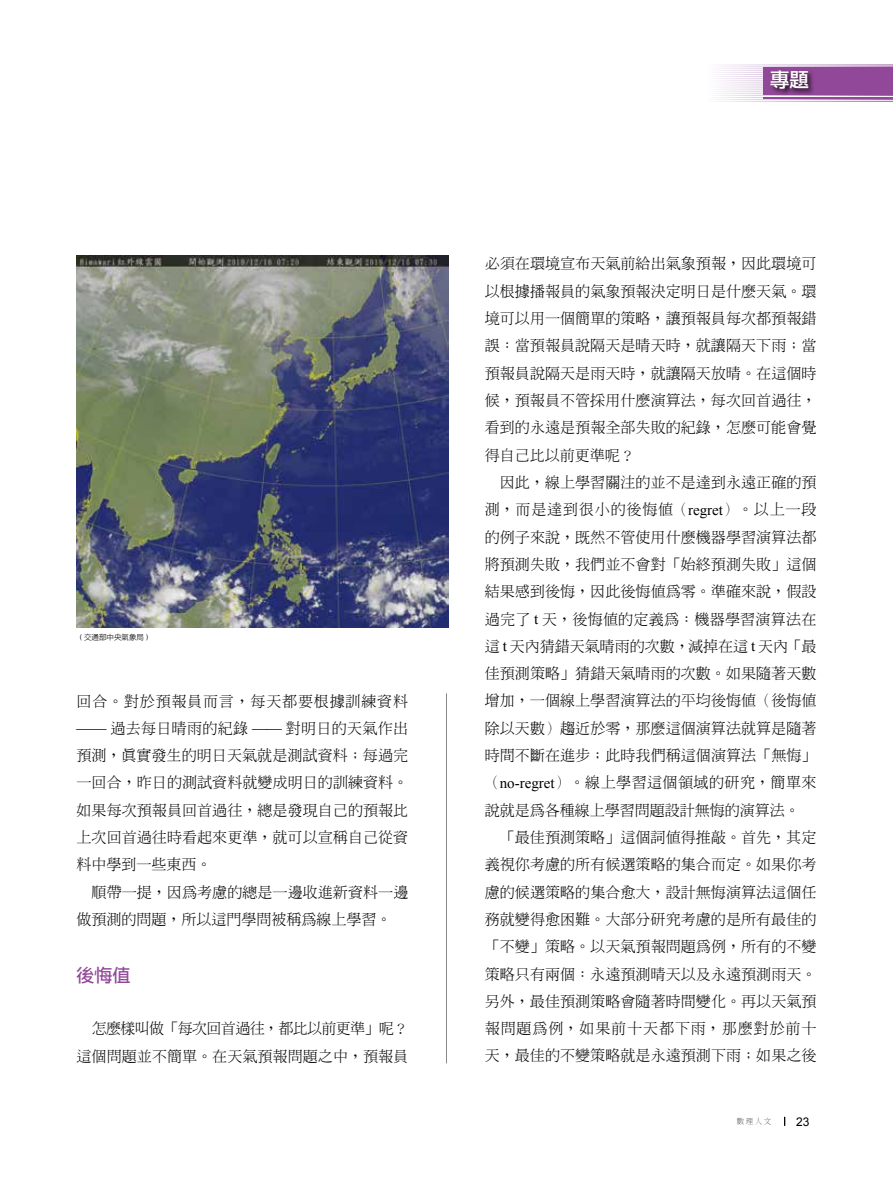
<style>
.page{position:relative;width:893px;height:1191px;background:#fff}
.page>*{position:absolute;margin:0;border:0;box-sizing:border-box;transform-origin:0 0}
.t1{font:19.5px "ARUD Jing Xi Hei E1 B5 Pro EB";color:#fff}
.t2{font:700 18px "ARUD Jing Xi Hei E1 B5 Pro";color:#924898}
.t3{font:300 15px/27.3px "AR New Ming B5";letter-spacing:.005em;color:#000;text-align:justify}
.t4{font:12px "Arial";color:#000}
.t5{font:500 7.5px "ARUD Jing Xi Hei E1 B5 Pro";color:#000}
.t6{font:300 7.5px "Adobe Ming Std";color:#595757}
.s1{font-family:"Times New Roman";font-weight:400}
</style>
<div class="page">
<img style="left:77px;top:255px;width:372px;height:372px">
<hr style="left:446px;top:693px;width:1px;height:370px;background:#898989">
<div style="left:764px;top:67px;width:129px;height:27px;background:#924898"></div>
<hr style="left:764px;top:97px;width:129px;height:2px;background:#924898">
<div style="left:769px;top:69px;width:47px;height:27px;background:#000;opacity:.75"></div>
<p class="t5" style="left:77px;top:633px;width:77px">（交通部中央氣象局）</p>
<p class="t3" style="left:77px;top:687px;width:333px">回合。對於預報員而言，每天都要根據訓練資料<span class="s1">——</span> 過去每日晴雨的紀錄 <span class="s1">——</span> 對明日的天氣作出預測，真實發生的明日天氣就是測試資料；每過完一回合，昨日的測試資料就變成明日的訓練資料。如果每次預報員回首過往，總是發現自己的預報比上次回首過往時看起來更準，就可以宣稱自己從資料中學到一些東西。</p>
<p class="t3" style="left:77px;top:878px;width:333px;text-indent:15px">順帶一提，因為考慮的總是一邊收進新資料一邊做預測的問題，所以這門學問被稱為線上學習。</p>
<p class="t2" style="left:77px;top:965px;width:56px">後悔值</p>
<p class="t3" style="left:77px;top:1015px;width:333px;text-align:right">怎麼樣叫做「每次回首過往，都比以前更準」呢？這個問題並不簡單。在天氣預報問題之中，預報員</p>
<h1 class="t1" style="left:770px;top:69px;width:40px">專題</h1>
<p class="t3" style="left:485px;top:250px;width:333px">必須在環境宣布天氣前給出氣象預報，因此環境可以根據播報員的氣象預報決定明日是什麼天氣。環境可以用一個簡單的策略，讓預報員每次都預報錯誤：當預報員說隔天是晴天時，就讓隔天下雨；當預報員說隔天是雨天時，就讓隔天放晴。在這個時候，預報員不管採用什麼演算法，每次回首過往，看到的永遠是預報全部失敗的紀錄，怎麼可能會覺得自己比以前更準呢？</p>
<p class="t3" style="left:485px;top:468px;width:333px;text-indent:15px">因此，線上學習關注的並不是達到永遠正確的預測，而是達到很小的後悔值（<span class="s1">regret</span>）。以上一段的例子來說，既然不管使用什麼機器學習演算法都將預測失敗，我們並不會對「始終預測失敗」這個結果感到後悔，因此後悔值為零。準確來說，假設過完了 <span class="s1">t</span> 天，後悔值的定義為：機器學習演算法在這 <span class="s1">t</span> 天內猜錯天氣晴雨的次數，減掉在這 <span class="s1">t</span> 天內「最佳預測策略」猜錯天氣晴雨的次數。如果隨著天數增加，一個線上學習演算法的平均後悔值（後悔值除以天數）趨近於零，那麼這個演算法就算是隨著時間不斷在進步；此時我們稱這個演算法「無悔」（<span class="s1">no-regret</span>）。線上學習這個領域的研究，簡單來說就是為各種線上學習問題設計無悔的演算法。</p>
<p class="t3" style="left:485px;top:823px;width:333px;text-indent:15px">「最佳預測策略」這個詞值得推敲。首先，其定義視你考慮的所有候選策略的集合而定。如果你考慮的候選策略的集合愈大，設計無悔演算法這個任務就變得愈困難。大部分研究考慮的是所有最佳的「不變」策略。以天氣預報問題為例，所有的不變策略只有兩個：永遠預測晴天以及永遠預測雨天。另外，最佳預測策略會隨著時間變化。再以天氣預報問題為例，如果前十天都下雨，那麼對於前十天，最佳的不變策略就是永遠預測下雨；如果之後</p>
<p class="t6" style="left:737px;top:1117px;width:36px">數理人文</p>
<p class="t4" style="left:796px;top:1113px;width:15px">23</p>
</div>
